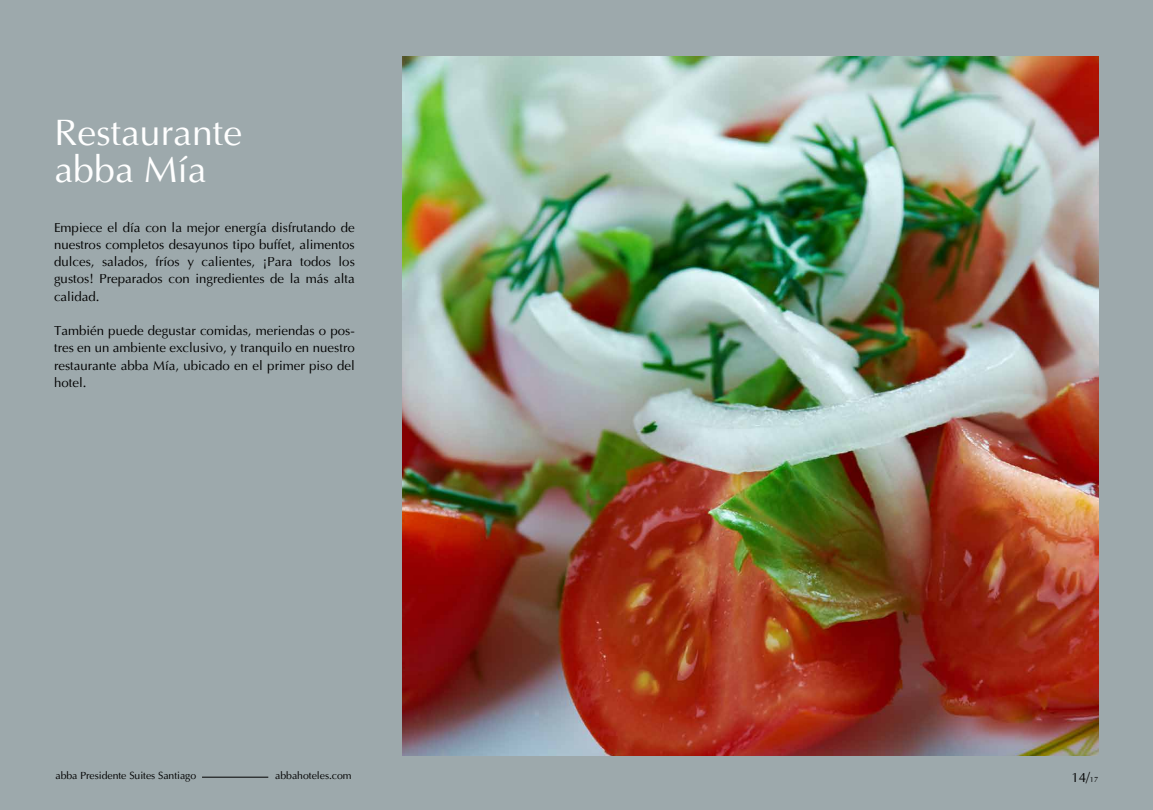
<style>
.page{position:relative;width:1153px;height:810px;background:#9da9ac}
.page>*{position:absolute;margin:0;border:0;box-sizing:border-box;transform-origin:0 0}
.t1{font:37.5px/36.8px "Ottawa Plain";color:#fff}
.t2{font:13.5px "Ottawa Plain";color:#000}
.t3{font:13.27px/17.2px "Ottawa Plain";color:#000;text-align:justify}
.t4{font:10.5px "Ottawa Plain";letter-spacing:-.005em;color:#000}
.s1{font-size:7.5px}
</style>
<div class="page">
<hr style="left:202px;top:777px;width:66px;height:1px;background:#000">
<img style="left:403px;top:57px;width:696px;height:699px">
<h1 class="t1" style="left:55px;top:114px;width:189px">Restaurante abba Mía</h1>
<p class="t3" style="left:54px;top:219px;width:302px">Empiece el día con la mejor energía disfrutando de nuestros completos desayunos tipo buffet, alimentos dulces, salados, fríos y calientes, ¡Para todos los gustos! Preparados con ingredientes de la más alta calidad.</p>
<p class="t3" style="left:54px;top:322px;width:302px">También puede degustar comidas, meriendas o pos&shy;tres en un ambiente exclusivo, y tranquilo en nuestro restaurante abba Mía, ubicado en el primer piso del hotel.</p>
<p class="t4" style="left:56px;top:770px;width:142px">abba Presidente Suites Santiago</p>
<p class="t4" style="left:275px;top:770px;width:78px">abbahoteles.com</p>
<p class="t2" style="left:1071px;top:769px;width:28px">14/<span class="s1">17</span></p>
</div>
